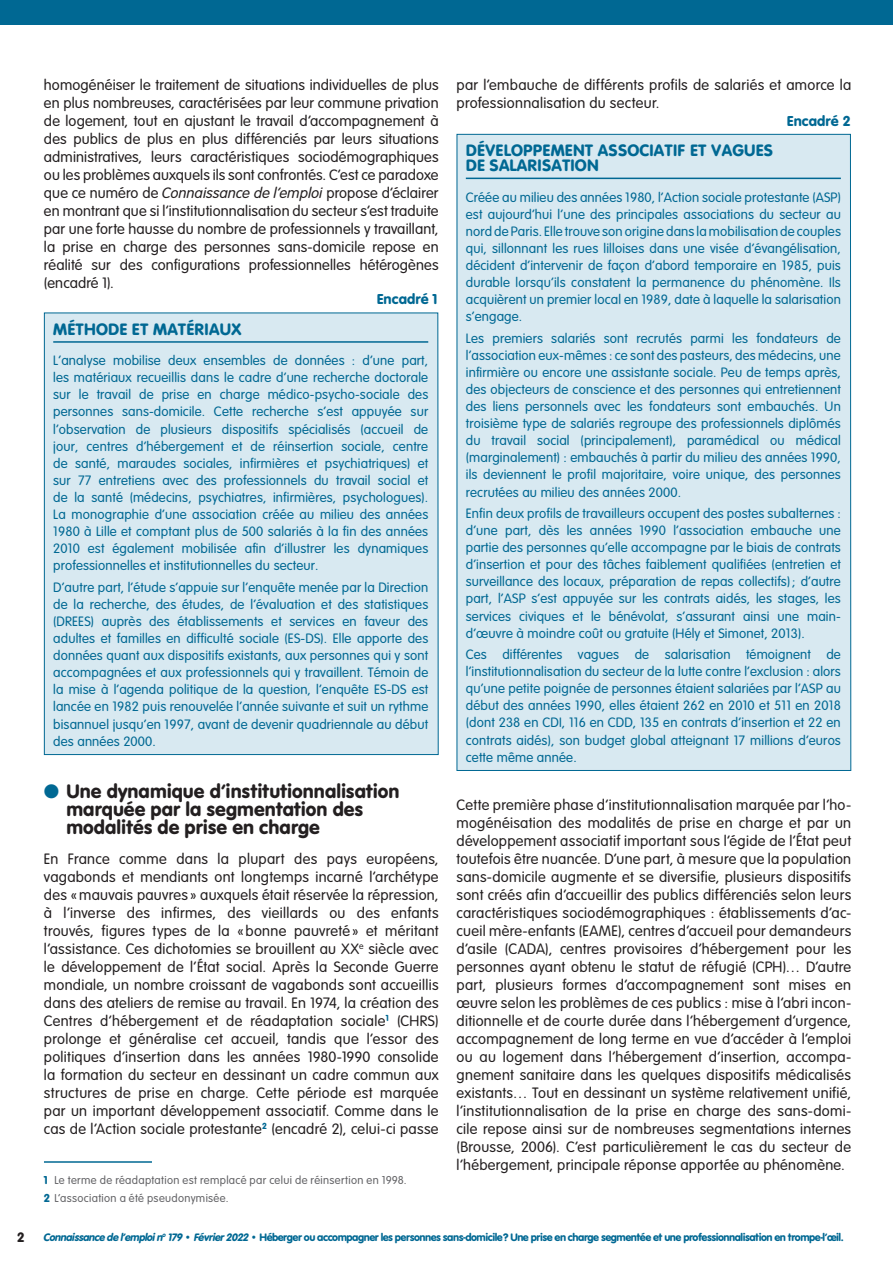
<style>
.page{position:relative;width:893px;height:1263px;background:#fff}
.page>*{position:absolute;margin:0;border:0;box-sizing:border-box;transform-origin:0 0}
.t1{font:20.25px/18px "VAG Rundschrift D Regular";color:#231f20}
.Titre_encadre{font:17.25px/15px "VAG Rundschrift D Regular";letter-spacing:.01em;color:#006893}
.t2{font:15.75px/18px "VAG Rundschrift D Light";letter-spacing:.015em;color:#231f20;text-align:justify}
.t3{font:15px "VAG Rundschrift D Regular";color:#006893}
.encadre{font:14.25px/17.1px "VAG Rundschrift D Light";letter-spacing:.01em;color:#006893;text-align:justify}
.t4{font:14.25px "VAG Rundschrift D Regular";color:#231f20}
.t5{font:12px "VAG Rundschrift D Light";letter-spacing:.03em;color:#636366}
.t6{font:11.25px "VAG Rundschrift D Regular";letter-spacing:-.045em;color:#006893}
.s1{font-style:italic}
.s2{color:#006893}
.s3{font-family:"VAG Rundschrift D Regular";color:#006893}
</style>
<div class="page">
<hr style="left:44px;top:1161px;width:108px;height:2px;background:#006893">
<div style="left:0;top:0;width:893px;height:24px;background:#006893"></div>
<div style="left:44px;top:313px;width:394px;height:441px;background:#d8e9f1"></div>
<hr style="left:53px;top:341px;width:375px;height:2px;background:#006893">
<div style="left:457px;top:134px;width:394px;height:636px;background:#d8e9f1"></div>
<hr style="left:466px;top:178px;width:375px;height:1px;background:#006893">
<p class="t2" style="left:44px;top:75px;width:396px">homogénéiser le traitement de situations individuelles de plus en plus nombreuses, caractérisées par leur commune privation de logement, tout en ajustant le travail d’accompagnement à des publics de plus en plus différenciés par leurs situations administratives, leurs caractéristiques sociodémographiques ou les problèmes auxquels ils sont confrontés. C’est ce paradoxe que ce numéro de <span class="s1">Connaissance de l’emploi</span> propose d’éclairer en montrant que si l’institutionnalisation du secteur s’est traduite par une forte hausse du nombre de professionnels y travaillant, la prise en charge des personnes sans-domicile repose en réalité sur des configurations professionnelles hétérogènes (encadré 1).</p>
<p class="t3" style="left:377px;top:286px;width:63px">Encadré 1</p>
<p class="Titre_encadre" style="left:53px;top:319px;width:190px">MÉTHODE ET MATÉRIAUX</p>
<p class="encadre" style="left:53px;top:351px;width:377px">L’analyse mobilise deux ensembles de données : d’une part, les matériaux recueillis dans le cadre d’une recherche doctorale sur le travail de prise en charge médico-psycho-sociale des personnes sans-domicile. Cette recherche s’est appuyée sur l’observation de plusieurs dispositifs spécialisés (accueil de jour, centres d’hébergement et de réinsertion sociale, centre de santé, maraudes sociales, infirmières et psychiatriques) et sur 77 entretiens avec des professionnels du travail social et de la santé (médecins, psychiatres, infirmières, psychologues).<br>La monographie d’une association créée au milieu des années 1980 à Lille et comptant plus de 500 salariés à la fin des années 2010 est également mobilisée afin d’illustrer les dynamiques professionnelles et institutionnelles du secteur.</p>
<p class="encadre" style="left:53px;top:577px;width:377px">D’autre part, l’étude s’appuie sur l’enquête menée par la Direction de la recherche, des études, de l’évaluation et des statistiques (DREES) auprès des établissements et services en faveur des adultes et familles en difficulté sociale (ES-DS). Elle apporte des données quant aux dispositifs existants, aux personnes qui y sont accompagnées et aux professionnels qui y travaillent. Témoin de la mise à l’agenda politique de la question, l’enquête ES-DS est lancée en 1982 puis renouvelée l’année suivante et suit un rythme bisannuel jusqu’en 1997, avant de devenir quadriennale au début des années 2000.</p>
<p class="t1" style="left:66px;top:780px;width:335px;text-indent:-22px"><span class="s2">●</span> Une dynamique d’institutionnalisation marquée par la segmentation des modalités de prise en charge</p>
<p class="t2" style="left:44px;top:849px;width:396px">En France comme dans la plupart des pays européens, vagabonds et mendiants ont longtemps incarné l’archétype des «mauvais pauvres » auxquels était réservée la répression, à l’inverse des infirmes, des vieillards ou des enfants trouvés, figures types de la « bonne pauvreté » et méritant l’assistance. Ces dichotomies se brouillent au XX<sup>e</sup> siècle avec le développement de l’État social. Après la Seconde Guerre mondiale, un nombre croissant de vagabonds sont accueillis dans des ateliers de remise au travail. En 1974, la création des Centres d’hébergement et de réadaptation sociale<sup>1</sup> (CHRS) prolonge et généralise cet accueil, tandis que l’essor des politiques d’insertion dans les années 1980-1990 consolide la formation du secteur en dessinant un cadre commun aux structures de prise en charge. Cette période est marquée par un important développement associatif. Comme dans le cas de l’Action sociale protestante<sup>2</sup> (encadré 2), celui-ci passe</p>
<p class="t5" style="left:44px;top:1171px;width:364px"><span class="s3">1</span> Le terme de réadaptation est remplacé par celui de réinsertion en 1998.</p>
<p class="t5" style="left:44px;top:1189px;width:186px"><span class="s3">2</span> L’association a été pseudonymisée.</p>
<p class="t2" style="left:457px;top:75px;width:396px">par l’embauche de différents profils de salariés et amorce la professionnalisation du secteur.</p>
<p class="t3" style="left:787px;top:108px;width:65px">Encadré 2</p>
<p class="Titre_encadre" style="left:466px;top:140px;width:309px">DÉVELOPPEMENT ASSOCIATIF ET VAGUES<br>DE SALARISATION</p>
<p class="encadre" style="left:466px;top:187px;width:377px">Créée au milieu des années 1980, l’Action sociale protestante (ASP) est aujourd’hui l’une des principales associations du secteur au nord de Paris. Elle trouve son origine dans la mobilisation de couples qui, sillonnant les rues lilloises dans une visée d’évangélisation, décident d’intervenir de façon d’abord temporaire en 1985, puis durable lorsqu’ils constatent la permanence du phénomène. Ils acquièrent un premier local en 1989, date à laquelle la salarisation s’engage.</p>
<p class="encadre" style="left:466px;top:328px;width:377px">Les premiers salariés sont recrutés parmi les fondateurs de l’association eux-mêmes : ce sont des pasteurs, des médecins, une infirmière ou encore une assistante sociale. Peu de temps après, des objecteurs de conscience et des personnes qui entretiennent des liens personnels avec les fondateurs sont embauchés. Un troisième type de salariés regroupe des professionnels diplômés du travail social (principalement), paramédical ou médical (marginalement) : embauchés à partir du milieu des années 1990, ils deviennent le profil majoritaire, voire unique, des personnes recrutées au milieu des années 2000.</p>
<p class="encadre" style="left:466px;top:503px;width:377px">Enfin deux profils de travailleurs occupent des postes subalternes : d’une part, dès les années 1990 l’association embauche une partie des personnes qu’elle accompagne par le biais de contrats d’insertion et pour des tâches faiblement qualifiées (entretien et surveillance des locaux, préparation de repas collectifs) ; d’autre part, l’ASP s’est appuyée sur les contrats aidés, les stages, les services civiques et le bénévolat, s’assurant ainsi une main&shy;d’œuvre à moindre coût ou gratuite (Hély et Simonet, 2013).</p>
<p class="encadre" style="left:466px;top:644px;width:377px">Ces différentes vagues de salarisation témoignent de l’institutionnalisation du secteur de la lutte contre l’exclusion : alors qu’une petite poignée de personnes étaient salariées par l’ASP au début des années 1990, elles étaient 262 en 2010 et 511 en 2018 (dont 238 en CDI, 116 en CDD, 135 en contrats d’insertion et 22 en contrats aidés), son budget global atteignant 17 millions d’euros cette même année.</p>
<p class="t2" style="left:457px;top:795px;width:396px">Cette première phase d’institutionnalisation marquée par l’ho&shy;mogénéisation des modalités de prise en charge et par un développement associatif important sous l’égide de l’État peut toutefois être nuancée. D’une part, à mesure que la population sans-domicile augmente et se diversifie, plusieurs dispositifs sont créés afin d’accueillir des publics différenciés selon leurs caractéristiques sociodémographiques : établissements d’ac&shy;cueil mère-enfants (EAME), centres d’accueil pour demandeurs d’asile (CADA), centres provisoires d’hébergement pour les personnes ayant obtenu le statut de réfugié (CPH)… D’autre part, plusieurs formes d’accompagnement sont mises en œuvre selon les problèmes de ces publics : mise à l’abri incon&shy;ditionnelle et de courte durée dans l’hébergement d’urgence, accompagnement de long terme en vue d’accéder à l’emploi ou au logement dans l’hébergement d’insertion, accompa&shy;gnement sanitaire dans les quelques dispositifs médicalisés existants… Tout en dessinant un système relativement unifié, l’institutionnalisation de la prise en charge des sans-domi&shy;cile repose ainsi sur de nombreuses segmentations internes (Brousse, 2006). C’est particulièrement le cas du secteur de l’hébergement, principale réponse apportée au phénomène.</p>
<p class="t4" style="left:17px;top:1225px;width:9px">2</p>
<p class="t6" style="left:43px;top:1227px;width:802px"><span class="s1">Connaissancedel’emploin</span><sup>o</sup><span class="s1">179</span>• <span class="s1">Février2022</span>• Héberger ou accompagner les personnes sans-domicile? Une prise en charge segmentée et une professionnalisation en trompe-l’œil.</p>
</div>
